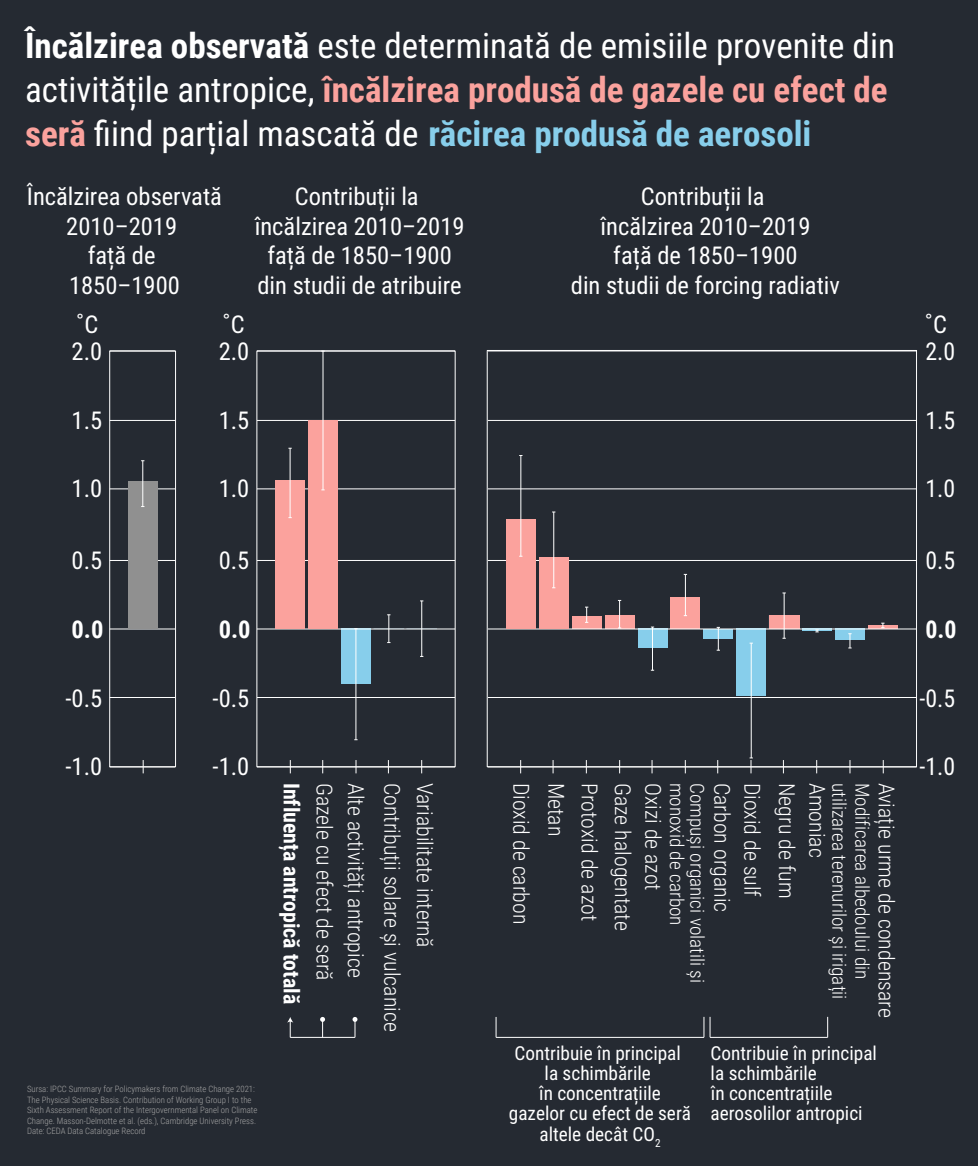
<style>
.page{position:relative;width:978px;height:1166px;background:#fff}
.page>*{position:absolute;margin:0;border:0;box-sizing:border-box;transform-origin:0 0}
.t1{font:35px/43.8px "Roboto Condensed";color:#fff}
.t2{font:24.5px/29.4px "Roboto Condensed";color:#fff;text-align:center}
.t3{font:700 24.5px "Roboto Condensed";color:#fff}
.t4{font:300 21.88px/29.7px "Roboto Condensed";color:#fff}
.t5{font:700 21.88px "Roboto Condensed";color:#fff}
.t6{font:19.25px/20.1px "Roboto Condensed";color:#fff;text-align:center}
.t7{font:300 19.25px/20.1px "Roboto Condensed";color:#fff}
.t8{font:300 8.75px/10.5px "Roboto Condensed";color:#a5a5a5}
.s1{font-weight:700}
.s2{font-weight:700;color:#fba29d}
.s3{font-weight:700;color:#87ceeb}
</style>
<div class="page">
<div style="left:0;top:0;width:977px;height:1165px;background:#252a32"></div>
<div style="left:341px;top:628px;width:29px;height:56px;background:#87ceeb"></div>
<hr style="left:355px;top:628px;width:1px;height:111px;background:#fff">
<svg style="left:374px;top:614px;width:62px;height:29px"></svg>
<hr style="left:421px;top:601px;width:1px;height:55px;background:#fff">
<div style="left:571px;top:616px;width:30px;height:12px;background:#fba29d"></div>
<div style="left:604px;top:615px;width:30px;height:13px;background:#fba29d"></div>
<div style="left:637px;top:628px;width:30px;height:19px;background:#87ceeb"></div>
<div style="left:670px;top:597px;width:30px;height:31px;background:#fba29d"></div>
<div style="left:736px;top:628px;width:29px;height:68px;background:#87ceeb"></div>
<div style="left:703px;top:628px;width:29px;height:10px;background:#87ceeb"></div>
<hr style="left:801px;top:628px;width:30px;height:2px;background:#87ceeb">
<div style="left:834px;top:628px;width:30px;height:11px;background:#87ceeb"></div>
<hr style="left:867px;top:625px;width:30px;height:3px;background:#fba29d">
<svg style="left:585px;top:606px;width:3px;height:17px"></svg>
<svg style="left:617px;top:600px;width:4px;height:28px"></svg>
<hr style="left:651px;top:627px;width:1px;height:43px;background:#fff">
<hr style="left:684px;top:574px;width:1px;height:41px;background:#fff">
<hr style="left:750px;top:643px;width:1px;height:114px;background:#fff">
<svg style="left:716px;top:627px;width:3px;height:23px"></svg>
<div style="left:768px;top:615px;width:31px;height:13px;background:#fba29d"></div>
<hr style="left:783px;top:593px;width:1px;height:45px;background:#fff">
<svg style="left:848px;top:633px;width:3px;height:15px"></svg>
<svg style="left:881px;top:622px;width:3px;height:6px"></svg>
<hr style="left:159px;top:560px;width:757px;height:1px;background:#fff">
<hr style="left:159px;top:420px;width:757px;height:1px;background:#fff">
<hr style="left:159px;top:488px;width:757px;height:1px;background:#fff">
<hr style="left:159px;top:628px;width:757px;height:1px;background:#fff">
<hr style="left:159px;top:697px;width:757px;height:1px;background:#fff">
<hr style="left:159px;top:766px;width:757px;height:1px;background:#fff">
<div style="left:224px;top:342px;width:33px;height:433px;background:#252a32"></div>
<div style="left:455px;top:342px;width:32px;height:433px;background:#252a32"></div>
<hr style="left:110px;top:560px;width:98px;height:1px;background:#fff">
<hr style="left:110px;top:420px;width:98px;height:1px;background:#fff">
<hr style="left:110px;top:488px;width:98px;height:1px;background:#fff">
<hr style="left:110px;top:628px;width:98px;height:1px;background:#fff">
<hr style="left:110px;top:697px;width:98px;height:1px;background:#fff">
<hr style="left:110px;top:766px;width:98px;height:1px;background:#fff">
<div style="left:175px;top:342px;width:33px;height:433px;background:#252a32"></div>
<div style="left:109px;top:351px;width:66px;height:415px;border:1px solid #fff"></div>
<div style="left:192px;top:342px;width:32px;height:432px;background:#252a32"></div>
<hr style="left:496px;top:1037px;width:207px;height:1px;background:#fff">
<svg style="left:495px;top:1017px;width:1px;height:20px"></svg>
<hr style="left:709px;top:1037px;width:118px;height:1px;background:#fff">
<svg style="left:703px;top:1016px;width:7px;height:21px"></svg>
<svg style="left:827px;top:1016px;width:1px;height:21px"></svg>
<hr style="left:290px;top:1037px;width:65px;height:1px;background:#fff">
<svg style="left:320px;top:1017px;width:5px;height:20px"></svg>
<svg style="left:287px;top:1017px;width:6px;height:20px"></svg>
<svg style="left:352px;top:1017px;width:5px;height:20px"></svg>
<svg style="left:290px;top:760px;width:1px;height:13px"></svg>
<svg style="left:322px;top:760px;width:1px;height:13px"></svg>
<svg style="left:356px;top:760px;width:1px;height:13px"></svg>
<svg style="left:388px;top:760px;width:1px;height:13px"></svg>
<svg style="left:421px;top:760px;width:1px;height:13px"></svg>
<svg style="left:520px;top:760px;width:1px;height:13px"></svg>
<svg style="left:552px;top:760px;width:1px;height:13px"></svg>
<svg style="left:586px;top:760px;width:1px;height:13px"></svg>
<svg style="left:619px;top:760px;width:1px;height:13px"></svg>
<svg style="left:651px;top:760px;width:1px;height:13px"></svg>
<svg style="left:685px;top:760px;width:1px;height:13px"></svg>
<svg style="left:717px;top:760px;width:1px;height:13px"></svg>
<svg style="left:749px;top:757px;width:3px;height:16px"></svg>
<svg style="left:783px;top:760px;width:1px;height:13px"></svg>
<svg style="left:816px;top:760px;width:1px;height:13px"></svg>
<svg style="left:849px;top:760px;width:1px;height:13px"></svg>
<svg style="left:882px;top:760px;width:1px;height:13px"></svg>
<svg style="left:143px;top:760px;width:1px;height:13px"></svg>
<div style="left:128px;top:481px;width:29px;height:147px;background:#909090"></div>
<hr style="left:142px;top:460px;width:1px;height:46px;background:#fff">
<div style="left:275px;top:480px;width:30px;height:148px;background:#fba29d"></div>
<hr style="left:289px;top:448px;width:1px;height:69px;background:#fff">
<div style="left:308px;top:420px;width:29px;height:208px;background:#fba29d"></div>
<hr style="left:322px;top:351px;width:1px;height:139px;background:#fff">
<div style="left:506px;top:519px;width:29px;height:109px;background:#fba29d"></div>
<div style="left:538px;top:557px;width:30px;height:71px;background:#fba29d"></div>
<hr style="left:520px;top:455px;width:1px;height:101px;background:#fff">
<hr style="left:553px;top:512px;width:1px;height:75px;background:#fff">
<h1 class="t1" style="left:25px;top:23px;width:871px"><span class="s1">Încălzirea observată</span> este determinată de emisiile provenite din activitățile antropice, <span class="s2">încălzirea produsă de gazele cu efect de seră</span> fiind parțial mascată de <span class="s3">răcirea produsă de aerosoli</span></h1>
<h2 class="t2" style="left:27px;top:181px;width:196px">Încălzirea observată<br>2010–2019<br>față de<br>1850–1900</h2>
<h2 class="t2" style="left:254px;top:181px;width:211px">Contribuții la încălzirea 2010–2019 față de 1850–1900 din studii de atribuire</h2>
<h2 class="t2" style="left:570px;top:181px;width:270px">Contribuții la<br>încălzirea 2010–2019<br>față de 1850–1900<br>din studii de forcing radiativ</h2>
<h2 class="t2" style="left:222px;top:308px;width:24px">˚C</h2>
<h2 class="t2" style="left:76px;top:308px;width:24px">˚C</h2>
<h2 class="t2" style="left:924px;top:308px;width:24px">˚C</h2>
<h2 class="t2" style="left:219px;top:335px;width:32px">2.0</h2>
<h2 class="t2" style="left:924px;top:335px;width:31px">2.0</h2>
<h2 class="t2" style="left:71px;top:335px;width:32px">2.0</h2>
<h2 class="t2" style="left:71px;top:404px;width:32px">1.5</h2>
<h2 class="t2" style="left:219px;top:404px;width:32px">1.5</h2>
<h2 class="t2" style="left:924px;top:404px;width:31px">1.5</h2>
<h2 class="t2" style="left:71px;top:473px;width:32px">1.0</h2>
<h2 class="t2" style="left:219px;top:473px;width:32px">1.0</h2>
<h2 class="t2" style="left:924px;top:473px;width:31px">1.0</h2>
<h2 class="t2" style="left:75px;top:536px;width:23px">˚C</h2>
<h2 class="t2" style="left:71px;top:544px;width:32px">0.5</h2>
<h2 class="t2" style="left:219px;top:544px;width:32px">0.5</h2>
<h2 class="t2" style="left:924px;top:544px;width:31px">0.5</h2>
<h2 class="t3" style="left:71px;top:612px;width:33px">0.0</h2>
<h2 class="t3" style="left:219px;top:612px;width:33px">0.0</h2>
<h2 class="t3" style="left:924px;top:612px;width:33px">0.0</h2>
<h2 class="t2" style="left:65px;top:682px;width:38px">-0.5</h2>
<h2 class="t2" style="left:212px;top:682px;width:38px">-0.5</h2>
<h2 class="t2" style="left:919px;top:682px;width:37px">-0.5</h2>
<h2 class="t2" style="left:65px;top:750px;width:38px">-1.0</h2>
<h2 class="t2" style="left:212px;top:750px;width:38px">-1.0</h2>
<h2 class="t2" style="left:919px;top:750px;width:37px">-1.0</h2>
<p class="t8" style="left:27px;top:1083px;width:232px">Sursa: IPCC Summary for Policymakers from Climate Change 2021:<br>The Physical Science Basis. Contribution of Working Group I to the Sixth Assessment Report of the Intergovernmental Panel on Climate Change. Masson-Delmotte et al. (eds.), Cambridge University Press.<br>Date: CEDA Data Catalogue Record</p>
<h3 class="t4" style="left:371px;top:782px;width:196px;rotate:90deg">Alte activități antropice</h3>
<h3 class="t4" style="left:340px;top:782px;width:199px;rotate:90deg">Gazele cu efect de seră</h3>
<h3 class="t4" style="left:537px;top:782px;width:143px;rotate:90deg">Dioxid de carbon</h3>
<h3 class="t4" style="left:572px;top:782px;width:55px;rotate:90deg">Metan</h3>
<h3 class="t4" style="left:605px;top:782px;width:140px;rotate:90deg">Protoxid de azot</h3>
<h3 class="t4" style="left:638px;top:782px;width:149px;rotate:90deg">Gaze halogentate</h3>
<h3 class="t4" style="left:668px;top:782px;width:109px;rotate:90deg">Oxizi de azot</h3>
<h3 class="t7" style="left:707px;top:782px;width:202px;rotate:90deg">Compuși organici volatili și monoxid de carbon</h3>
<h3 class="t4" style="left:767px;top:782px;width:131px;rotate:90deg">Dioxid de sulf<br>Carbon organic</h3>
<h3 class="t4" style="left:802px;top:782px;width:117px;rotate:90deg">Negru de fum</h3>
<h3 class="t4" style="left:832px;top:782px;width:76px;rotate:90deg">Amoniac</h3>
<h3 class="t7" style="left:849px;top:782px;width:218px;rotate:90deg">utilizarea terenurilor și irigații</h3>
<h3 class="t7" style="left:872px;top:782px;width:198px;rotate:90deg">Modificarea albedoului din</h3>
<h3 class="t4" style="left:901px;top:782px;width:236px;rotate:90deg">Aviație urme de condensare</h3>
<h3 class="t6" style="left:508px;top:1042px;width:184px">Contribuie în principal la schimbările<br>în concentrațiile gazelor cu efect de seră altele decât CO<sub>2</sub></h3>
<h3 class="t6" style="left:710px;top:1042px;width:168px;text-align:left">Contribuie în principal la schimbările<br>în concentrațiile aerosolilor antropici</h3>
<h3 class="t4" style="left:440px;top:782px;width:166px;rotate:90deg">Variabilitate internă</h3>
<h3 class="t5" style="left:307px;top:782px;width:223px;rotate:90deg">Influența antropică totală</h3>
<h3 class="t4" style="left:407px;top:782px;width:250px;rotate:90deg">Contribuții solare și vulcanice</h3>
</div>
